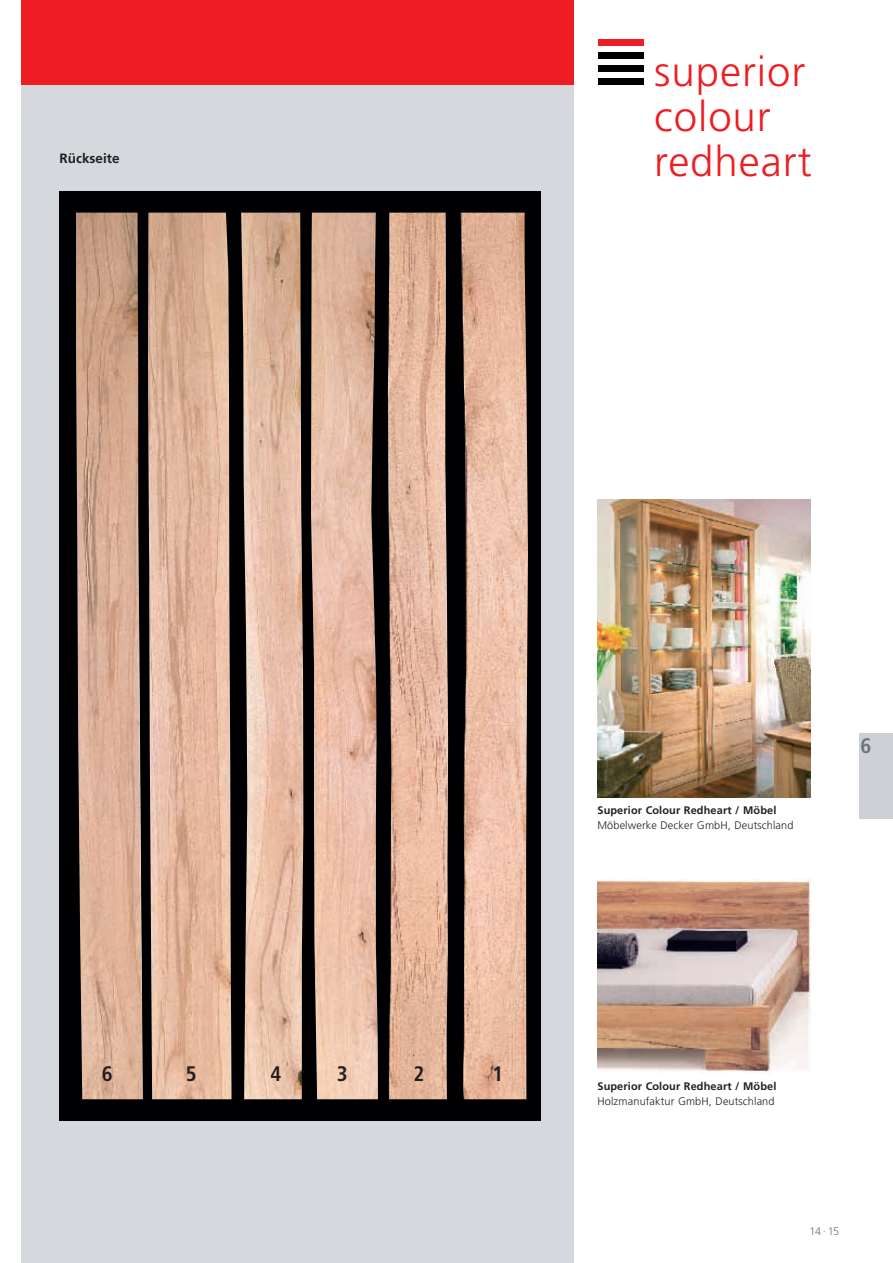
<style>
.page{position:relative;width:893px;height:1263px;background:#fff}
.page>*{position:absolute;margin:0;border:0;box-sizing:border-box;transform-origin:0 0}
.t1{font:300 42px/45px "Frutiger";letter-spacing:.02em;color:#ee1d23}
.t2{font:700 condensed 21px "Frutiger";color:#231f20}
.t3{font:700 condensed 21px "Frutiger";color:#6c747a}
.t4{font:700 13.5px "Frutiger";color:#231f20}
.t5{font:300 10.95px "Frutiger";letter-spacing:.01em;color:#231f20}
.t6{font:700 10.95px "Frutiger";letter-spacing:.01em;color:#231f20}
.t7{font:300 10.95px "Frutiger";color:#6c747a}
</style>
<div class="page">
<div style="left:859px;top:733px;width:34px;height:86px;background:#cdd1d5"></div>
<div style="left:21px;top:0;width:553px;height:1263px;background:#d5d8dc"></div>
<div style="left:21px;top:0;width:553px;height:85px;background:#ee1d23"></div>
<img style="left:597px;top:500px;width:213px;height:297px">
<img style="left:597px;top:879px;width:213px;height:194px">
<div style="left:60px;top:191px;width:481px;height:929px;background:#000003"></div>
<img style="left:76px;top:213px;width:452px;height:886px">
<div style="left:598px;top:39px;width:46px;height:7px;background:#ee1d23"></div>
<div style="left:598px;top:52px;width:46px;height:7px;background:#000"></div>
<div style="left:598px;top:65px;width:46px;height:7px;background:#000"></div>
<div style="left:598px;top:78px;width:46px;height:7px;background:#000"></div>
<p class="t4" style="left:60px;top:153px;width:61px">Rückseite</p>
<h1 class="t1" style="left:654px;top:52px;width:159px">superior colour redheart</h1>
<h2 class="t2" style="left:102px;top:1065px;width:12px">6</h2>
<h2 class="t2" style="left:186px;top:1065px;width:12px">5</h2>
<h2 class="t2" style="left:271px;top:1065px;width:12px">4</h2>
<h2 class="t2" style="left:337px;top:1065px;width:12px">3</h2>
<h2 class="t2" style="left:414px;top:1065px;width:12px">2</h2>
<h2 class="t2" style="left:493px;top:1065px;width:12px">1</h2>
<p class="t6" style="left:597px;top:806px;width:180px">Superior Colour Redheart / Möbel</p>
<p class="t5" style="left:597px;top:821px;width:198px">Möbelwerke Decker GmbH, Deutschland</p>
<h2 class="t3" style="left:860px;top:737px;width:12px">6</h2>
<p class="t6" style="left:597px;top:1082px;width:180px">Superior Colour Redheart / Möbel</p>
<p class="t5" style="left:597px;top:1097px;width:179px">Holzmanufaktur GmbH, Deutschland</p>
<p class="t7" style="left:809px;top:1227px;width:31px">14·15</p>
</div>
